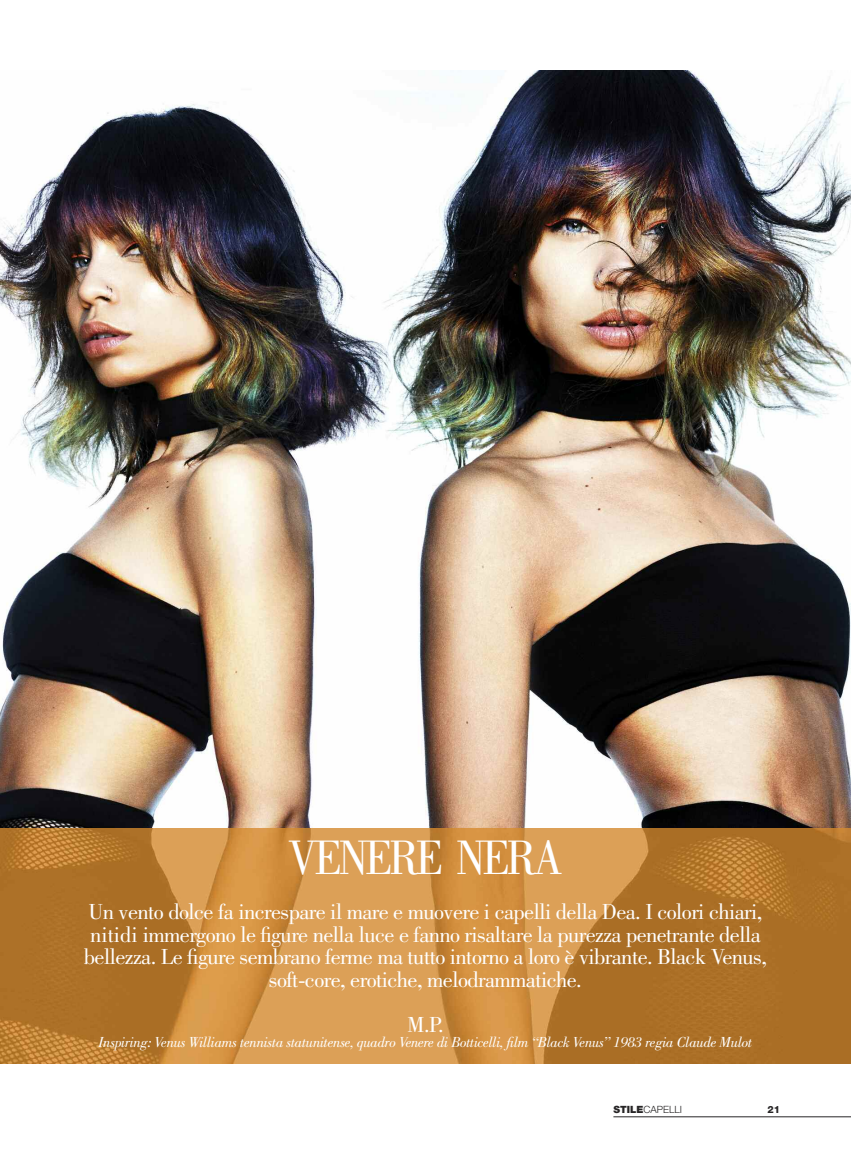
<style>
.page{position:relative;width:851px;height:1170px;background:#fff}
.page>*{position:absolute;margin:0;border:0;box-sizing:border-box;transform-origin:0 0}
.t1{font:50px "Bodoni Std";letter-spacing:-.075em;color:#fff;scale:.9 1}
.t2{font:22.5px/22.5px "Bodoni Std";letter-spacing:-.025em;color:#fff;text-align:center}
.t3{font:italic 15px "Bodoni Std";letter-spacing:-.025em;color:#fff}
.t4{font:300 10px "Helvetica Neue LT Std";color:#272526}
.t5{font:800 10px "Helvetica Neue LT Std";color:#272526}
.s1{font-weight:900}
</style>
<div class="page">
<img style="left:0;top:71px;width:850px;height:757px">
<hr style="left:613px;top:1116px;width:237px;height:1px;background:#272526">
<img style="left:0;top:828px;width:850px;height:235px">
<h1 class="t1" style="left:287px;top:839px;width:308px">VENERE NERA</h1>
<p class="t2" style="left:84px;top:902px;width:684px">Un vento dolce fa increspare il mare e muovere i capelli della Dea. I colori chiari, nitidi immergono le figure nella luce e fanno risaltare la purezza penetrante della bellezza. Le figure sembrano ferme ma tutto intorno a loro è vibrante. Black Venus, soft-core, erotiche, melodrammatiche.</p>
<p class="t2" style="left:407px;top:1015px;width:38px">M.P.</p>
<p class="t3" style="left:99px;top:1036px;width:655px">Inspiring: Venus Williams tennista statunitense, quadro Venere di Botticelli, film “Black Venus” 1983 regia Claude Mulot</p>
<p class="t4" style="left:613px;top:1106px;width:70px"><span class="s1">STILE</span>CAPELLI</p>
<p class="t5" style="left:767px;top:1106px;width:14px">21</p>
</div>
